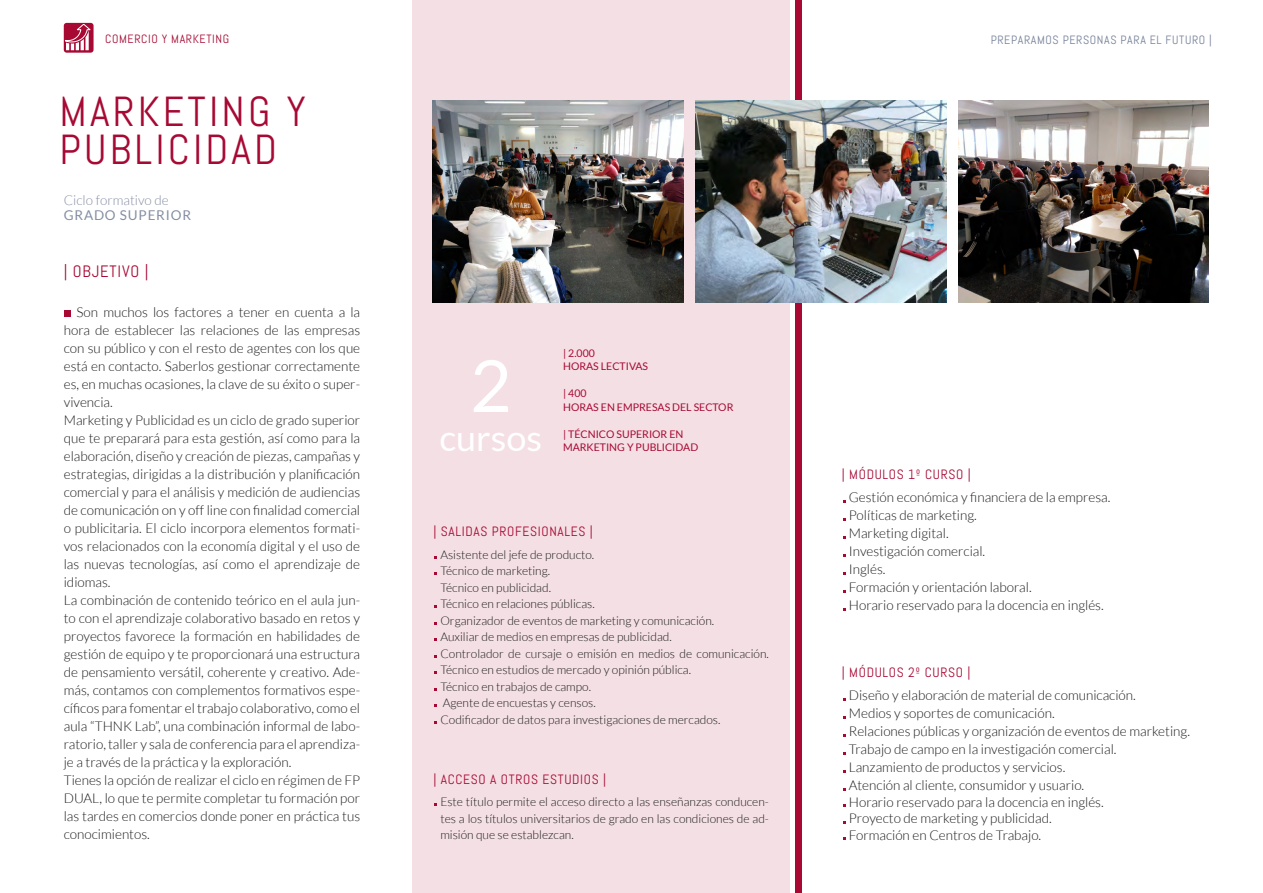
<style>
.page{position:relative;width:1263px;height:893px;background:#fff}
.page>*{position:absolute;margin:0;border:0;box-sizing:border-box;transform-origin:0 0}
.t1{font:72px "Lato";color:#fff}
.t2{font:42px/37.5px "Abel";letter-spacing:.075em;color:#a70933}
.t3{font:36px "Lato";color:#fff}
.t4{font:16.5px "Abel";letter-spacing:.05em;color:#a70933}
.t5{font:300 13.5px/18px "Lato";color:#1a1a1a}
.t6{font:13.5px "Abel";letter-spacing:.05em;color:#a70933}
.t7{font:300 13.5px "Lato";color:#848ea3}
.t8{font:13.5px "Lato";letter-spacing:.06em;color:#848ea3}
.t9{font:300 12px/16.5px "Lato";color:#1a1a1a}
.t10{font:12px "Abel";letter-spacing:.05em;color:#768199}
.t11{font:12px "Abel";letter-spacing:.05em;color:#a70933}
.t12{font:10.5px/13.5px "Lato";color:#a70933}
</style>
<div class="page">
<div style="left:412px;top:0;width:377px;height:893px;background:#f4dfe4"></div>
<div style="left:795px;top:0;width:6px;height:893px;background:#a70933"></div>
<div style="left:64px;top:310px;width:6px;height:7px;background:#a70933"></div>
<img style="left:433px;top:101px;width:251px;height:202px">
<img style="left:696px;top:101px;width:250px;height:202px">
<img style="left:958px;top:101px;width:251px;height:202px">
<svg style="left:64px;top:23px;width:30px;height:30px"></svg>
<svg style="left:66px;top:24px;width:25px;height:26px"></svg>
<p class="t11" style="left:105px;top:31px;width:125px">COMERCIO Y MARKETING</p>
<h2 class="t2" style="left:60px;top:93px;width:248px">MARKETING Y<br>PUBLICIDAD</h2>
<p class="t7" style="left:64px;top:193px;width:106px">Ciclo formativo de</p>
<p class="t8" style="left:64px;top:207px;width:129px">GRADO SUPERIOR</p>
<p class="t4" style="left:64px;top:261px;width:86px">| OBJETIVO |</p>
<p class="t5" style="left:64px;top:303px;width:298px;text-indent:13px">Son muchos los factores a tener en cuenta a la hora de establecer las relaciones de las empresas con su público y con el resto de agentes con los que está en contacto. Saberlos gestionar correctamente es, en muchas ocasiones, la clave de su éxito o super&shy;vivencia.<br>Marketing y Publicidad es un ciclo de grado superior que te preparará para esta gestión, así como para la elaboración, diseño y creación de piezas, campañas y estrategias, dirigidas a la distribución y planificación comercial y para el análisis y medición de audiencias de comunicación on y off line con finalidad comercial o publicitaria. El ciclo incorpora elementos formati&shy;vos relacionados con la economía digital y el uso de las nuevas tecnologías, así como el aprendizaje de idiomas.<br>La combinación de contenido teórico en el aula jun&shy;to con el aprendizaje colaborativo basado en retos y proyectos favorece la formación en habilidades de gestión de equipo y te proporcionará una estructura de pensamiento versátil, coherente y creativo. Ade&shy;más, contamos con complementos formativos espe&shy;cíficos para fomentar el trabajo colaborativo, como el aula “THNK Lab”, una combinación informal de labo&shy;ratorio, taller y sala de conferencia para el aprendiza&shy;je a través de la práctica y la exploración.<br>Tienes la opción de realizar el ciclo en régimen de FP DUAL, lo que te permite completar tu formación por las tardes en comercios donde poner en práctica tus conocimientos.</p>
<h1 class="t1" style="left:470px;top:346px;width:43px">2</h1>
<h3 class="t3" style="left:439px;top:418px;width:104px">cursos</h3>
<p class="t12" style="left:563px;top:346px;width:87px">| 2.000<br>HORAS LECTIVAS</p>
<p class="t12" style="left:563px;top:386px;width:172px">| 400<br>HORAS EN EMPRESAS DEL SECTOR</p>
<p class="t12" style="left:563px;top:427px;width:137px">| TÉCNICO SUPERIOR EN<br>MARKETING Y PUBLICIDAD</p>
<p class="t6" style="left:433px;top:523px;width:161px">| SALIDAS PROFESIONALES |</p>
<p class="t9" style="left:440px;top:546px;width:330px">Asistente del jefe de producto.<br>Técnico de marketing.<br>Técnico en publicidad.<br>Técnico en relaciones públicas.<br>Organizador de eventos de marketing y comunicación.<br>Auxiliar de medios en empresas de publicidad.<br>Controlador de cursaje o emisión en medios de comunicación.<br>Técnico en estudios de mercado y opinión pública.<br>Técnico en trabajos de campo.<br>Agente de encuestas y censos.<br>Codificador de datos para investigaciones de mercados.</p>
<p class="t6" style="left:433px;top:771px;width:174px">| ACCESO A OTROS ESTUDIOS |</p>
<p class="t9" style="left:440px;top:793px;width:330px;text-align:justify">Este título permite el acceso directo a las enseñanzas conducen&shy;tes a los títulos universitarios de grado en las condiciones de ad&shy;misión que se establezcan.</p>
<p class="t10" style="left:991px;top:32px;width:223px">PREPARAMOS PERSONAS PARA EL FUTURO |</p>
<p class="t6" style="left:842px;top:466px;width:131px">| MÓDULOS 1º CURSO |</p>
<p class="t5" style="left:849px;top:488px;width:263px">Gestión económica y financiera de la empresa.<br>Políticas de marketing.<br>Marketing digital.<br>Investigación comercial.<br>Inglés.<br>Formación y orientación laboral.<br>Horario reservado para la docencia en inglés.</p>
<p class="t6" style="left:842px;top:663px;width:130px">| MÓDULOS 2º CURSO |</p>
<p class="t5" style="left:849px;top:686px;width:343px">Diseño y elaboración de material de comunicación.<br>Medios y soportes de comunicación.<br>Relaciones públicas y organización de eventos de marketing.<br>Trabajo de campo en la investigación comercial.<br>Lanzamiento de productos y servicios.<br>Atención al cliente, consumidor y usuario.</p>
<p class="t5" style="left:849px;top:794px;width:256px;line-height:16.5px">Horario reservado para la docencia en inglés.<br>Proyecto de marketing y publicidad.<br>Formación en Centros de Trabajo.</p>
</div>
